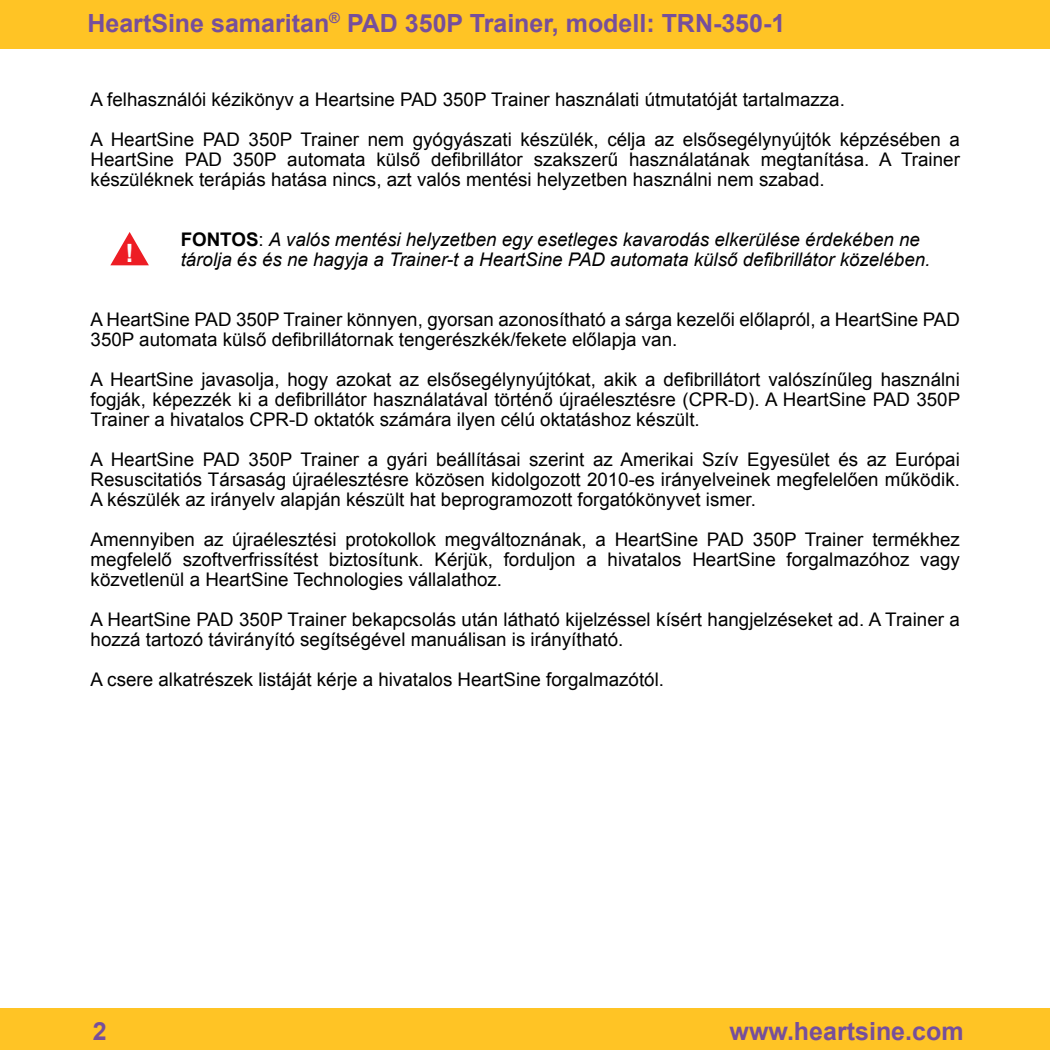
<style>
.page{position:relative;width:1050px;height:1050px;background:#fff}
.page>*{position:absolute;margin:0;border:0;box-sizing:border-box;transform-origin:0 0}
.t1{font:700 25.25px "Arial";color:#fff}
.t2{font:700 25px "Arial";color:#764f9b}
.t3{font:18.75px/20px "Arial";color:#000}
.t4{font:italic 18.75px/20px "Arial";color:#000}
.s1{font-weight:700;font-style:normal}
.s2{font-style:normal}
</style>
<div class="page">
<div style="left:0;top:1007px;width:1049px;height:42px;background:#ffc425"></div>
<div style="left:0;top:0;width:1049px;height:49px;background:#ffc425"></div>
<svg style="left:110px;top:232px;width:39px;height:33px"></svg>
<h2 class="t2" style="left:87px;top:6px;width:699px">HeartSine samaritan<sup>®</sup> PAD 350P Trainer, modell: TRN-350-1</h2>
<p class="t3" style="left:91px;top:79px;width:870px;line-height:40px">A felhasználói kézikönyv a Heartsine PAD 350P Trainer használati útmutatóját tartalmazza.<br>A HeartSine PAD 350P Trainer nem gyógyászati készülék, célja az elsősegélynyújtók képzésében a</p>
<p class="t3" style="left:91px;top:149px;width:870px">HeartSine PAD 350P automata külső defibrillátor szakszerű használatának megtanítása. A Trainer készüléknek terápiás hatása nincs, azt valós mentési helyzetben használni nem szabad.</p>
<h1 class="t1" style="left:125px;top:236px;width:10px">!</h1>
<p class="t4" style="left:181px;top:229px;width:751px"><span class="s1">FONTOS</span><span class="s2">:</span> A valós mentési helyzetben egy esetleges kavarodás elkerülése érdekében ne tárolja és és ne hagyja a Trainer-t a HeartSine PAD automata külső defibrillátor közelében.</p>
<p class="t3" style="left:91px;top:309px;width:870px">A HeartSine PAD 350P Trainer könnyen, gyorsan azonosítható a sárga kezelői előlapról, a HeartSine PAD<br>350P automata külső defibrillátornak tengerészkék/fekete előlapja van.</p>
<p class="t3" style="left:91px;top:369px;width:871px;text-align:justify">A HeartSine javasolja, hogy azokat az elsősegélynyújtókat, akik a defibrillátort valószínűleg használni fogják, képezzék ki a defibrillátor használatával történő újraélesztésre (CPR-D). A HeartSine PAD 350P Trainer a hivatalos CPR-D oktatók számára ilyen célú oktatáshoz készült.</p>
<p class="t3" style="left:91px;top:449px;width:870px;text-align:justify">A HeartSine PAD 350P Trainer a gyári beállításai szerint az Amerikai Szív Egyesület és az Európai Resuscitatiós Társaság újraélesztésre közösen kidolgozott 2010-es irányelveinek megfelelően működik.<br>A készülék az irányelv alapján készült hat beprogramozott forgatókönyvet ismer.</p>
<p class="t3" style="left:91px;top:529px;width:870px;text-align:justify">Amennyiben az újraélesztési protokollok megváltoznának, a HeartSine PAD 350P Trainer termékhez megfelelő szoftverfrissítést biztosítunk. Kérjük, forduljon a hivatalos HeartSine forgalmazóhoz vagy közvetlenül a HeartSine Technologies vállalathoz.</p>
<p class="t3" style="left:91px;top:609px;width:870px">A HeartSine PAD 350P Trainer bekapcsolás után látható kijelzéssel kísért hangjelzéseket ad. A Trainer a hozzá tartozó távirányító segítségével manuálisan is irányítható.</p>
<p class="t3" style="left:91px;top:669px;width:575px">A csere alkatrészek listáját kérje a hivatalos HeartSine forgalmazótól.</p>
<h2 class="t2" style="left:93px;top:1014px;width:15px">2</h2>
<h2 class="t2" style="left:729px;top:1014px;width:235px">www.heartsine.com</h2>
</div>
